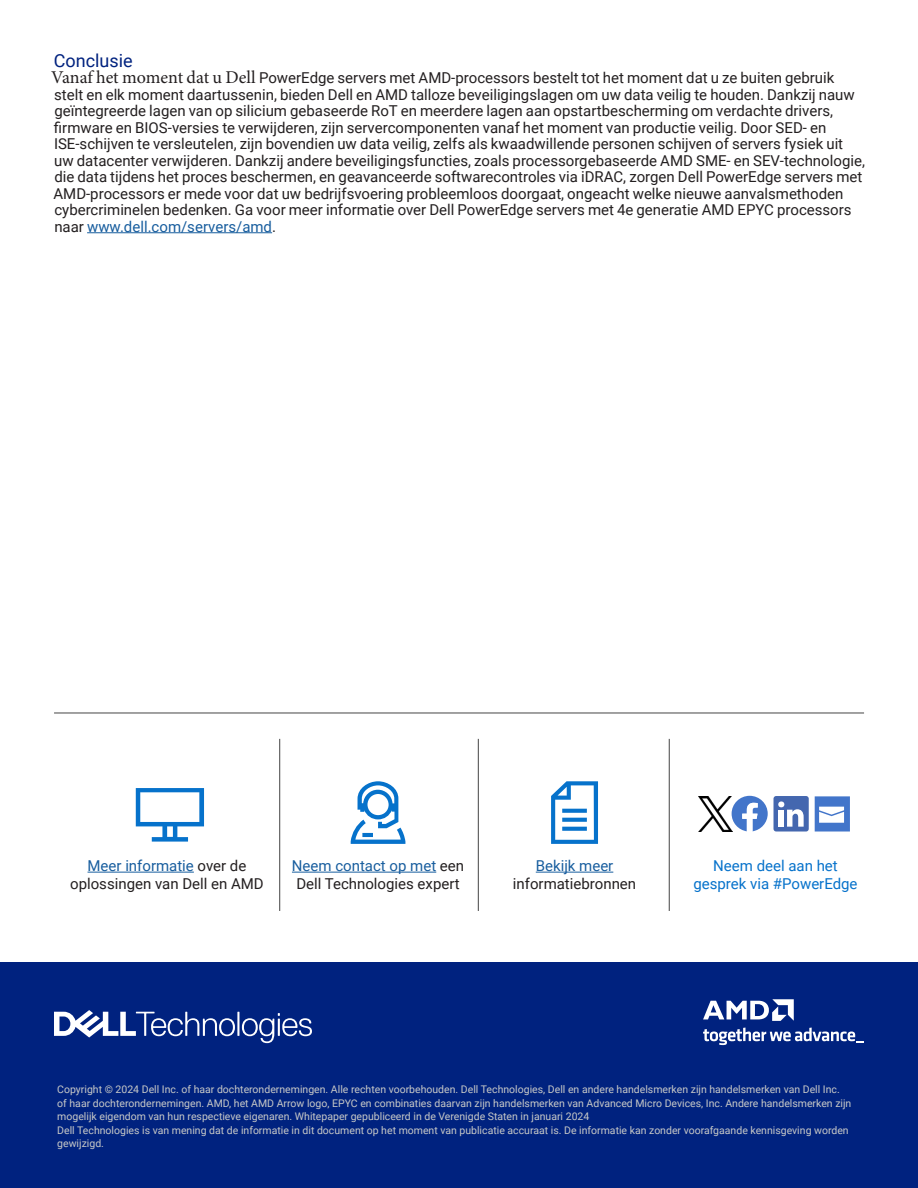
<style>
.page{position:relative;width:918px;height:1188px;background:#fff}
.page>*{position:absolute;margin:0;border:0;box-sizing:border-box;transform-origin:0 0}
.t1{font:18px "Roboto";color:#00227f}
.t2{font:15px/16.5px "Roboto";color:#231f20}
.t3{font:15px/18px "Roboto";color:#0672cb;text-align:center}
.t4{font:15px "Roboto";color:#175d9e}
.t5{font:10.5px/13.5px "Roboto";color:#c8c9c7}
.s1{font-family:"Minion Pro";font-size:18px}
.s2{color:#175d9e}
</style>
<div class="page">
<hr style="left:54px;top:713px;width:810px;height:1px;background:#444">
<hr style="left:279px;top:739px;width:1px;height:172px;background:#444">
<hr style="left:478px;top:739px;width:1px;height:172px;background:#444">
<hr style="left:669px;top:739px;width:1px;height:172px;background:#444">
<hr style="left:292px;top:872px;width:144px;height:1px;background:#175d9e">
<hr style="left:536px;top:872px;width:77px;height:1px;background:#175d9e">
<hr style="left:88px;top:872px;width:106px;height:1px;background:#175d9e">
<svg style="left:136px;top:788px;width:68px;height:54px"></svg>
<svg style="left:351px;top:781px;width:54px;height:63px"></svg>
<svg style="left:551px;top:781px;width:47px;height:63px"></svg>
<div style="left:0;top:963px;width:918px;height:225px;background:#00227f"></div>
<svg style="left:54px;top:1010px;width:258px;height:33px"></svg>
<svg style="left:815px;top:796px;width:35px;height:36px"></svg>
<svg style="left:732px;top:796px;width:36px;height:36px"></svg>
<div style="left:774px;top:796px;width:35px;height:36px;background:#4467af;border-radius:3px"></div>
<svg style="left:778px;top:801px;width:26px;height:26px"></svg>
<img style="left:698px;top:797px;width:34px;height:35px">
<svg style="left:703px;top:999px;width:91px;height:22px"></svg>
<svg style="left:703px;top:1028px;width:161px;height:17px"></svg>
<hr style="left:87px;top:232px;width:185px;height:1px;background:#175d9e">
<p class="t1" style="left:54px;top:48px;width:80px">Conclusie</p>
<p class="t2" style="left:51px;top:69px;width:815px"><span class="s1">Vanaf het moment dat u Dell</span> PowerEdge servers met AMD-processors bestelt tot het moment dat u ze buiten gebruik stelt en elk moment daartussenin, bieden Dell en AMD talloze beveiligingslagen om uw data veilig te houden. Dankzij nauw geïntegreerde lagen van op silicium gebaseerde RoT en meerdere lagen aan opstartbescherming om verdachte drivers, firmware en BIOS-versies te verwijderen, zijn servercomponenten vanaf het moment van productie veilig. Door SED- en ISE-schijven te versleutelen, zijn bovendien uw data veilig, zelfs als kwaadwillende personen schijven of servers fysiek uit<br>uw datacenter verwijderen. Dankzij andere beveiligingsfuncties, zoals processorgebaseerde AMD SME- en SEV-technologie, die data tijdens het proces beschermen, en geavanceerde softwarecontroles via iDRAC, zorgen Dell PowerEdge servers met AMD-processors er mede voor dat uw bedrijfsvoering probleemloos doorgaat, ongeacht welke nieuwe aanvalsmethoden cybercriminelen bedenken. Ga voor meer informatie over Dell PowerEdge servers met 4e generatie AMD EPYC processors naar <span class="s2">www.dell.com/servers/amd</span>.</p>
<p class="t2" style="left:70px;top:856px;width:195px;line-height:18px;text-align:center"><span class="s2">Meer informatie</span> over de oplossingen van Dell en AMD</p>
<p class="t2" style="left:292px;top:856px;width:174px;line-height:18px"><span class="s2">Neem contact op met</span> een<br>Dell Technologies expert</p>
<p class="t4" style="left:536px;top:855px;width:79px">Bekijk meer</p>
<p class="t2" style="left:513px;top:875px;width:125px">informatiebronnen</p>
<p class="t3" style="left:693px;top:856px;width:166px">Neem deel aan het gesprek via #PowerEdge</p>
<p class="t5" style="left:57px;top:1082px;width:796px">Copyright © 2024 Dell Inc. of haar dochterondernemingen. Alle rechten voorbehouden. Dell Technologies, Dell en andere handelsmerken zijn handelsmerken van Dell Inc. of haar dochterondernemingen. AMD, het AMD Arrow logo, EPYC en combinaties daarvan zijn handelsmerken van Advanced Micro Devices, Inc. Andere handelsmerken zijn mogelijk eigendom van hun respectieve eigenaren. Whitepaper gepubliceerd in de Verenigde Staten in januari 2024<br>Dell Technologies is van mening dat de informatie in dit document op het moment van publicatie accuraat is. De informatie kan zonder voorafgaande kennisgeving worden gewijzigd.</p>
</div>
